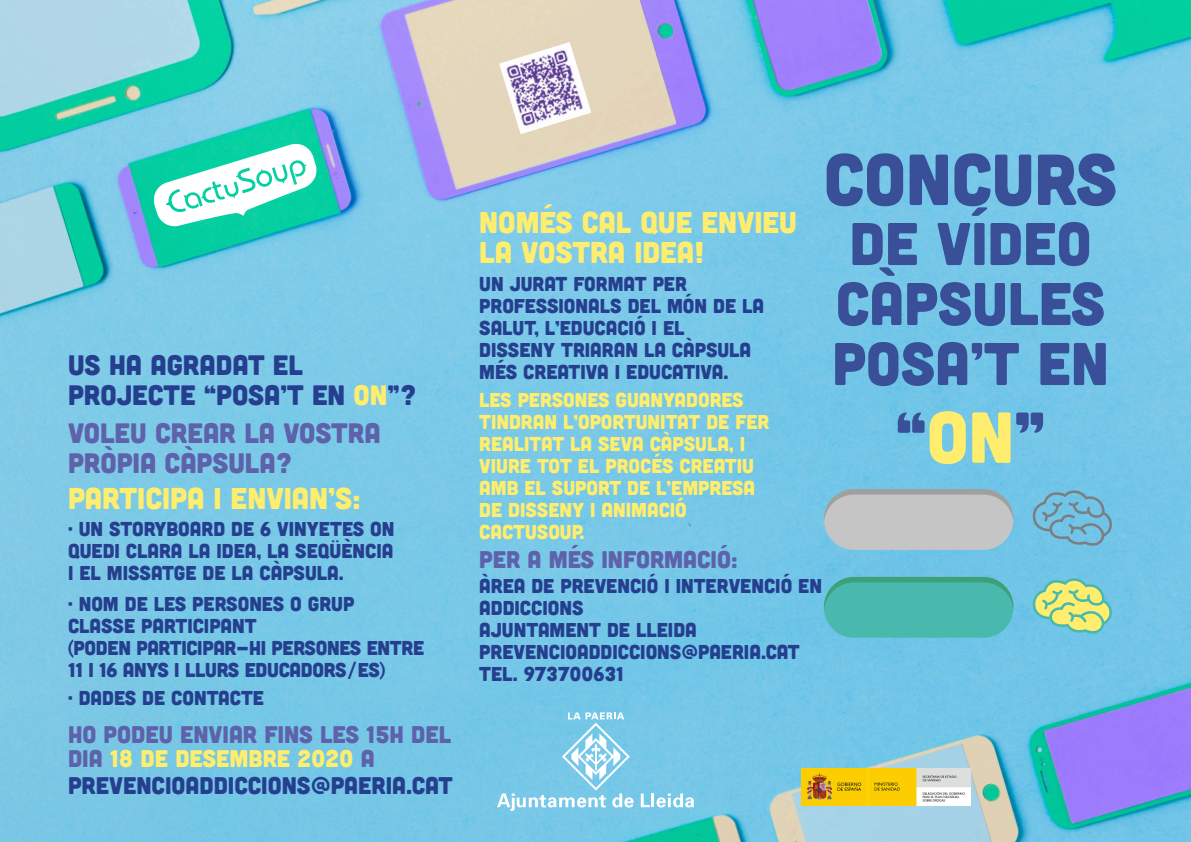
<style>
.page{position:relative;width:1191px;height:842px;background:#fff}
.page>*{position:absolute;margin:0;border:0;box-sizing:border-box;transform-origin:0 0}
.t1{font:72px "Cubano";color:#394f97}
.t2{font:60px "Cubano";color:#394f97}
.t3{font:30px/30px "Cubano";color:#ffee6e}
.t4{font:28px "Cubano";color:#253f8e}
.t5{font:28px "Cubano";color:#5d62aa}
.t6{font:24px/24px "Cubano";color:#5d62aa}
.t7{font:24px "Cubano";color:#253f8e}
.t8{font:20px/22px "Cubano";color:#253f8e}
.t9{font:20px "Cubano";color:#ffee6e}
.s1{color:#ffee6e}
</style>
<div class="page">
<img style="left:0;top:0;width:1191px;height:842px">
<svg style="left:641px;top:793px;width:8px;height:14px"></svg>
<hr style="left:651px;top:793px;width:3px;height:14px;background:#fff">
<svg style="left:656px;top:793px;width:38px;height:14px"></svg>
<svg style="left:497px;top:712px;width:136px;height:99px;background:#8acfea"></svg>
<svg style="left:1032px;top:578px;width:80px;height:56px;background:#add69f"></svg>
<div style="left:824px;top:578px;width:189px;height:60px;background:#4ab9ad;border-radius:30px"></div>
<svg style="left:824px;top:577px;width:189px;height:32px"></svg>
<svg style="left:1032px;top:490px;width:80px;height:56px;background:#72b5d1"></svg>
<div style="left:824px;top:490px;width:189px;height:60px;background:#c5c5c5;border-radius:30px"></div>
<svg style="left:824px;top:489px;width:189px;height:31px"></svg>
<svg style="left:152px;top:142px;width:166px;height:86px"></svg>
<img style="left:499px;top:42px;width:92px;height:92px">
<img style="left:801px;top:769px;width:169px;height:37px">
<p class="t4" style="left:68px;top:345px;width:236px">US HA AGRADAT EL</p>
<p class="t4" style="left:68px;top:375px;width:350px">PROJECTE “POSA’T EN <span class="s1">ON</span>”?</p>
<p class="t5" style="left:68px;top:414px;width:314px">VOLEU CREAR LA VOSTRA</p>
<p class="t5" style="left:68px;top:444px;width:226px">PRÒPIA CÀPSULA?</p>
<p class="t3" style="left:68px;top:481px;width:294px">PARTICIPA I ENVIAN’S:</p>
<p class="t8" style="left:68px;top:517px;width:328px">· UN STORYBOARD DE 6 VINYETES ON</p>
<p class="t8" style="left:68px;top:539px;width:327px">QUEDI CLARA LA IDEA, LA SEQÜÈNCIA</p>
<p class="t8" style="left:68px;top:561px;width:277px">I EL MISSATGE DE LA CÀPSULA.</p>
<p class="t8" style="left:68px;top:591px;width:288px">· NOM DE LES PERSONES O GRUP</p>
<p class="t8" style="left:68px;top:613px;width:190px">CLASSE PARTICIPANT</p>
<p class="t8" style="left:68px;top:635px;width:358px">(PODEN PARTICIPAR-HI PERSONES ENTRE</p>
<p class="t8" style="left:68px;top:657px;width:319px">11 I 16 ANYS I LLURS EDUCADORS/ES)</p>
<p class="t8" style="left:68px;top:685px;width:197px">· DADES DE CONTACTE</p>
<p class="t6" style="left:68px;top:720px;width:384px">HO PODEU ENVIAR FINS LES 15H DEL<br>DIA <span class="s1">18 DE DESEMBRE 2020</span> A</p>
<p class="t7" style="left:68px;top:768px;width:386px">PREVENCIOADDICCIONS@PAERIA.CAT</p>
<p class="t1" style="left:823px;top:130px;width:295px">CONCURS</p>
<p class="t2" style="left:849px;top:202px;width:243px">DE VÍDEO</p>
<p class="t2" style="left:835px;top:262px;width:271px">CÀPSULES</p>
<p class="t2" style="left:832px;top:322px;width:278px">POSA’T EN</p>
<p class="t1" style="left:895px;top:387px;width:151px">“<span class="s1">ON</span>”</p>
<p class="t3" style="left:479px;top:206px;width:319px">NOMÉS CAL QUE ENVIEU<br>LA VOSTRA IDEA!</p>
<p class="t8" style="left:479px;top:272px;width:209px">UN JURAT FORMAT PER</p>
<p class="t8" style="left:479px;top:294px;width:286px">PROFESSIONALS DEL MÓN DE LA</p>
<p class="t8" style="left:479px;top:316px;width:207px">SALUT, L’EDUCACIÓ I EL</p>
<p class="t8" style="left:479px;top:338px;width:273px">DISSENY TRIARAN LA CÀPSULA</p>
<p class="t8" style="left:479px;top:360px;width:251px">MÉS CREATIVA I EDUCATIVA.</p>
<p class="t9" style="left:479px;top:386px;width:266px">LES PERSONES GUANYADORES</p>
<p class="t9" style="left:479px;top:408px;width:292px">TINDRAN L’OPORTUNITAT DE FER</p>
<p class="t9" style="left:479px;top:430px;width:267px">REALITAT LA SEVA CÀPSULA, I</p>
<p class="t9" style="left:479px;top:452px;width:276px">VIURE TOT EL PROCÉS CREATIU</p>
<p class="t9" style="left:479px;top:474px;width:277px">AMB EL SUPORT DE L’EMPRESA</p>
<p class="t9" style="left:479px;top:496px;width:209px">DE DISSENY I ANIMACIÓ</p>
<p class="t9" style="left:479px;top:518px;width:107px">CACTUSOUP.</p>
<p class="t6" style="left:479px;top:546px;width:260px">PER A MÉS INFORMACIÓ:</p>
<p class="t8" style="left:479px;top:574px;width:344px">ÀREA DE PREVENCIÓ I INTERVENCIÓ EN<br>ADDICCIONS</p>
<p class="t8" style="left:479px;top:618px;width:219px">AJUNTAMENT DE LLEIDA</p>
<p class="t8" style="left:479px;top:640px;width:322px">PREVENCIOADDICCIONS@PAERIA.CAT</p>
<p class="t8" style="left:479px;top:662px;width:146px">TEL. 973700631</p>
</div>
